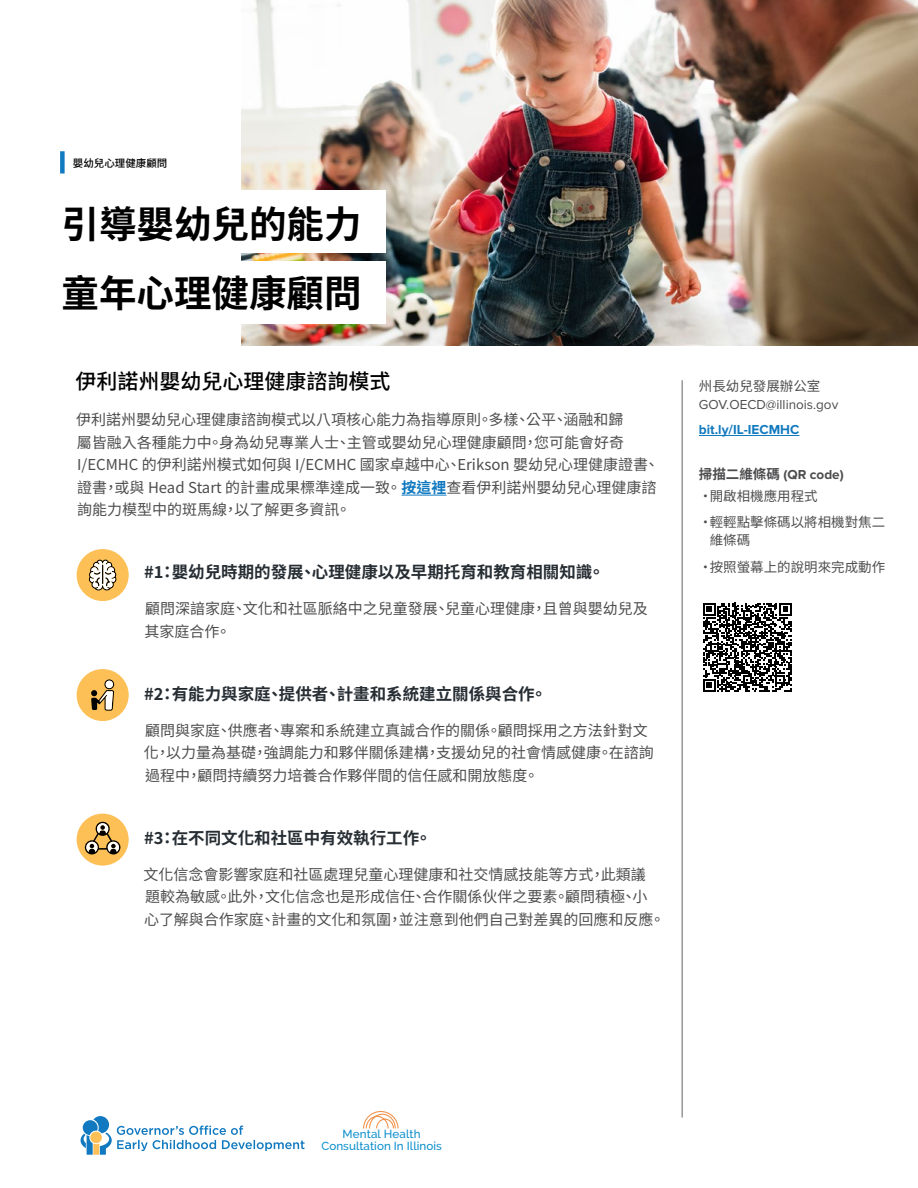
<style>
.page{position:relative;width:918px;height:1188px;background:#fff}
.page>*{position:absolute;margin:0;border:0;box-sizing:border-box;transform-origin:0 0}
.t1{font:700 37.5px/69.9px "Noto Sans TC";color:#000}
.t2{font:500 21px "Noto Sans TC";color:#000}
.t3{font:700 16.5px "Noto Sans TC";color:#262d33}
.t4{font:15px/22.5px "Noto Sans TC";color:#4d4d4f}
.t5{font:13.5px/18px "Noto Sans TC";color:#4d4d4f}
.t6{font:13.5px "Proxima Nova";color:#4d4d4f}
.t7{font:700 13.5px "Proxima Nova";color:#1079bf}
.t8{font:700 13.5px "Proxima Nova";color:#4d4d4f}
.t9{font:13.5px "Noto Sans CJ Ksc";color:#4d4d4f}
.t10{font:500 11.55px/12.1px "Raleway";letter-spacing:.005em;color:#0a8dcb;text-align:center}
.t11{font:500 10.5px "Noto Sans TC";color:#000}
.s1{font-weight:700;color:#1079bf}
.s2{font-family:"Noto Sans TC"}
</style>
<div class="page">
<img style="left:242px;top:0;width:676px;height:346px">
<div style="left:60px;top:151px;width:5px;height:23px;background:#1079bf"></div>
<div style="left:0;top:191px;width:386px;height:62px;background:#fff"></div>
<div style="left:0;top:261px;width:386px;height:63px;background:#fff"></div>
<hr style="left:402px;top:495px;width:45px;height:1px;background:#1079bf">
<svg style="left:81px;top:1116px;width:224px;height:39px"></svg>
<div style="left:90px;top:1132px;width:12px;height:11px;background:#fdc057;border-radius:50%"></div>
<svg style="left:363px;top:1111px;width:36px;height:18px"></svg>
<div style="left:77px;top:669px;width:52px;height:52px;background:#fdc057;border-radius:50%"></div>
<svg style="left:91px;top:679px;width:23px;height:32px"></svg>
<div style="left:106px;top:681px;width:7px;height:7px;background:#fff;border-radius:50%"></div>
<div style="left:77px;top:549px;width:52px;height:52px;background:#fdc057;border-radius:50%"></div>
<svg style="left:89px;top:559px;width:28px;height:32px"></svg>
<hr style="left:699px;top:435px;width:100px;height:1px;background:#1079bf">
<hr style="left:682px;top:380px;width:1px;height:738px;background:#636466">
<svg style="left:703px;top:603px;width:89px;height:89px"></svg>
<div style="left:77px;top:814px;width:52px;height:52px;background:#fdc057;border-radius:50%"></div>
<svg style="left:84px;top:821px;width:37px;height:34px"></svg>
<p class="t11" style="left:73px;top:157px;width:96px">嬰幼兒心理健康顧問</p>
<h1 class="t1" style="left:62px;top:190px;width:301px">引導嬰幼兒的能力童年心理健康顧問</h1>
<h2 class="t2" style="left:76px;top:370px;width:316px">伊利諾州嬰幼兒心理健康諮詢模式</h2>
<p class="t4" style="left:76px;top:409px;width:585px">伊利諾州嬰幼兒心理健康諮詢模式以八項核心能力為指導原則。多樣、公平、涵融和歸<br>屬皆融入各種能力中。身為幼兒專業人士、主管或嬰幼兒心理健康顧問，您可能會好奇I/ECMHC 的伊利諾州模式如何與 I/ECMHC 國家卓越中心、Erikson 嬰幼兒心理健康證書、證書，或與 Head Start 的計畫成果標準達成一致。<span class="s1">按這裡</span>查看伊利諾州嬰幼兒心理健康諮詢能力模型中的斑馬線，以了解更多資訊。</p>
<p class="t3" style="left:144px;top:563px;width:462px">#1：嬰幼兒時期的發展、心理健康以及早期托育和教育相關知識。</p>
<p class="t4" style="left:144px;top:598px;width:505px">顧問深諳家庭、文化和社區脈絡中之兒童發展、兒童心理健康，且曾與嬰幼兒及其家庭合作。</p>
<p class="t3" style="left:144px;top:685px;width:405px">#2：有能力與家庭、提供者、計畫和系統建立關係與合作。</p>
<p class="t4" style="left:144px;top:720px;width:512px">顧問與家庭、供應者、專案和系統建立真誠合作的關係。顧問採用之方法針對文化，以力量為基礎，強調能力和夥伴關係建構，支援幼兒的社會情感健康。在諮詢過程中，顧問持續努力培養合作夥伴間的信任感和開放態度。</p>
<p class="t3" style="left:144px;top:829px;width:289px">#3：在不同文化和社區中有效執行工作。</p>
<p class="t4" style="left:143px;top:864px;width:523px">文化信念會影響家庭和社區處理兒童心理健康和社交情感技能等方式，此類議<br>題較為敏感。此外，文化信念也是形成信任、合作關係伙伴之要素。顧問積極、小<br>心了解與合作家庭、計畫的文化和氛圍，並注意到他們自己對差異的回應和反應。</p>
<p class="t9" style="left:699px;top:378px;width:123px">州長幼兒發展辦公室</p>
<p class="t6" style="left:699px;top:394px;width:141px">GOV.OECD@illinois.gov</p>
<p class="t7" style="left:699px;top:421px;width:102px">bit.ly/IL-IECMHC</p>
<p class="t8" style="left:699px;top:466px;width:146px"><span class="s2">掃描二維條碼</span> (QR code)</p>
<p class="t5" style="left:699px;top:487px;width:120px">•開啟相機應用程式</p>
<p class="t5" style="left:710px;top:514px;width:177px;text-indent:-11px">•輕輕點擊條碼以將相機對焦二維條碼</p>
<p class="t5" style="left:699px;top:558px;width:188px">•按照螢幕上的說明來完成動作</p>
<p class="t10" style="left:321px;top:1128px;width:122px">Mental Health<br>Consultation In Illinois</p>
</div>
